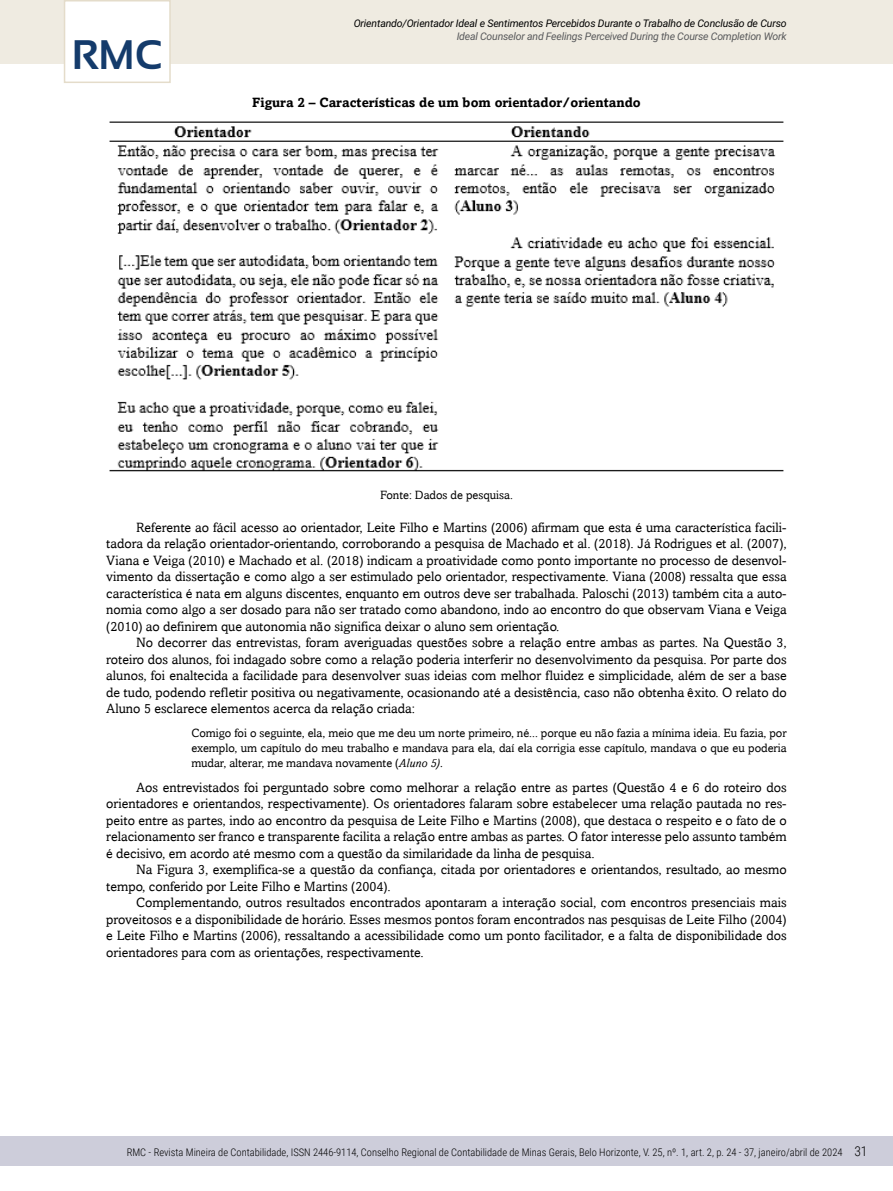
<style>
.page{position:relative;width:893px;height:1191px;background:#fff}
.page>*{position:absolute;margin:0;border:0;box-sizing:border-box;transform-origin:0 0}
.t1{font:700 41.25px "Sansation";color:#143b6b}
.t2{font:13.5px/16.5px "Amasis";color:#000;text-align:justify}
.t3{font:700 13.5px "Amasis";color:#000}
.t4{font:300 13.5px "Roboto Condensed";color:#000}
.t5{font:12px/15px "Amasis";color:#000;text-align:justify}
.t6{font:300 10.5px "Roboto Condensed";color:#000}
.t7{font:italic 10.5px "Roboto";letter-spacing:-.015em;color:#000}
.t8{font:italic 10.5px "Roboto";letter-spacing:-.02em;color:#58595b}
.s1{font-style:italic}
.s2{font-size:13.5px}
</style>
<div class="page">
<div style="left:0;top:0;width:893px;height:64px;background:#efebe1"></div>
<div style="left:64px;top:0;width:107px;height:83px;background:#fff;border:2px solid #e4dcca"></div>
<div style="left:0;top:1135px;width:893px;height:30px;background:#cdcdda"></div>
<img style="left:109px;top:121px;width:675px;height:351px">
<h1 class="t1" style="left:72px;top:32px;width:92px">RMC</h1>
<p class="t7" style="left:354px;top:16px;width:434px">Orientando/Orientador Ideal e Sentimentos Percebidos Durante o Trabalho de Conclusão de Curso</p>
<p class="t8" style="left:457px;top:29px;width:331px">Ideal Counselor and Feelings Perceived During the Course Completion Work</p>
<p class="t3" style="left:252px;top:95px;width:390px">Figura 2 – Características de um bom orientador/orientando</p>
<p class="t5" style="left:380px;top:487px;width:134px">Fonte: Dados de pesquisa.</p>
<p class="t2" style="left:106px;top:519px;width:682px;text-indent:30px">Referente ao fácil acesso ao orientador, Leite Filho e Martins (2006) afirmam que esta é uma característica facili&shy;tadora da relação orientador-orientando, corroborando a pesquisa de Machado et al. (2018). Já Rodrigues et al. (2007), Viana e Veiga (2010) e Machado et al. (2018) indicam a proatividade como ponto importante no processo de desenvol&shy;vimento da dissertação e como algo a ser estimulado pelo orientador, respectivamente. Viana (2008) ressalta que essa característica é nata em alguns discentes, enquanto em outros deve ser trabalhada. Paloschi (2013) também cita a auto&shy;nomia como algo a ser dosado para não ser tratado como abandono, indo ao encontro do que observam Viana e Veiga (2010) ao definirem que autonomia não significa deixar o aluno sem orientação.</p>
<p class="t2" style="left:106px;top:634px;width:682px;text-indent:30px">No decorrer das entrevistas, foram averiguadas questões sobre a relação entre ambas as partes. Na Questão 3, roteiro dos alunos, foi indagado sobre como a relação poderia interferir no desenvolvimento da pesquisa. Por parte dos alunos, foi enaltecida a facilidade para desenvolver suas ideias com melhor fluidez e simplicidade, além de ser a base de tudo, podendo refletir positiva ou negativamente, ocasionando até a desistência, caso não obtenha êxito. O relato do Aluno 5 esclarece elementos acerca da relação criada:</p>
<p class="t5" style="left:191px;top:725px;width:597px">Comigo foi o seguinte, ela, meio que me deu um norte primeiro, né... porque eu não fazia a mínima ideia. Eu fazia, por exemplo, um capítulo do meu trabalho e mandava para ela, daí ela corrigia esse capítulo, mandava o que eu poderia mudar, alterar, me mandava novamente (<span class="s1">Aluno 5).</span></p>
<p class="t2" style="left:106px;top:779px;width:682px;text-indent:30px">Aos entrevistados foi perguntado sobre como melhorar a relação entre as partes (Questão 4 e 6 do roteiro dos orientadores e orientandos, respectivamente). Os orientadores falaram sobre estabelecer uma relação pautada no res&shy;peito entre as partes, indo ao encontro da pesquisa de Leite Filho e Martins (2008), que destaca o respeito e o fato de o relacionamento ser franco e transparente facilita a relação entre ambas as partes. O fator interesse pelo assunto também é decisivo, em acordo até mesmo com a questão da similaridade da linha de pesquisa.</p>
<p class="t2" style="left:106px;top:861px;width:682px;text-indent:30px">Na Figura 3, exemplifica-se a questão da confiança, citada por orientadores e orientandos, resultado, ao mesmo tempo, conferido por Leite Filho e Martins (2004).</p>
<p class="t2" style="left:106px;top:894px;width:682px;text-indent:30px">Complementando, outros resultados encontrados apontaram a interação social, com encontros presenciais mais proveitosos e a disponibilidade de horário. Esses mesmos pontos foram encontrados nas pesquisas de Leite Filho (2004) e Leite Filho e Martins (2006), ressaltando a acessibilidade como um ponto facilitador, e a falta de disponibilidade dos orientadores para com as orientações, respectivamente.</p>
<p class="t4" style="left:854px;top:1140px;width:15px">31</p>
<p class="t6" style="left:127px;top:1145px;width:742px">RMC - Revista Mineira de Contabilidade, ISSN 2446-9114, Conselho Regional de Contabilidade de Minas Gerais, Belo Horizonte, V. 25, nº. 1, art. 2, p. 24 - 37, janeiro/abril de 2024 <span class="s2">31</span></p>
</div>
